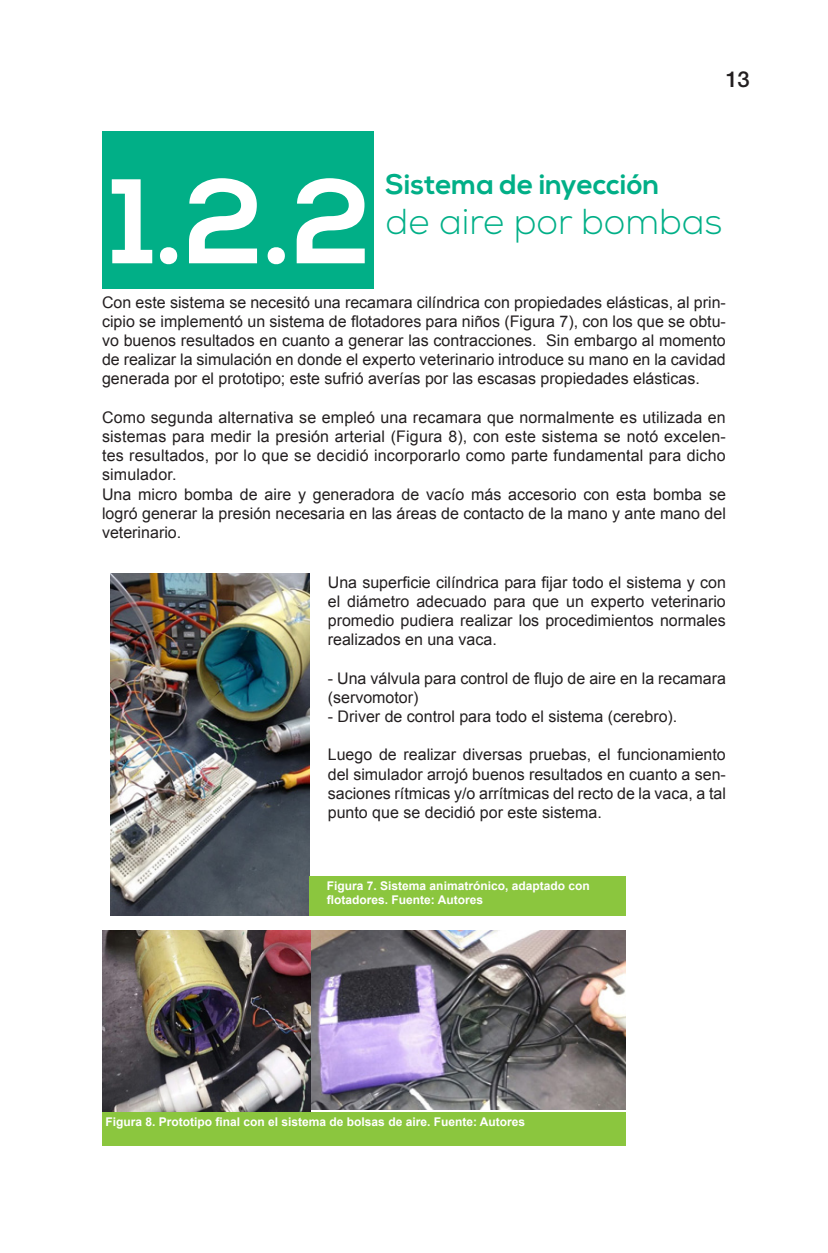
<style>
.page{position:relative;width:828px;height:1253px;background:#fff}
.page>*{position:absolute;margin:0;border:0;box-sizing:border-box;transform-origin:0 0}
.t1{font:700 120px "Nexa";color:#fff}
.t2{font:300 36px "Nexa";color:#01af87}
.t3{font:700 28px "Nexa";color:#01af87}
.t4{font:500 22px "Helvetica Neue LT Std";color:#231f20}
.t5{font:16px/19.2px "Arial";color:#231f20;text-align:justify}
.t6{font:700 12px/14.4px "Arial";color:#fff}
</style>
<div class="page">
<div style="left:102px;top:131px;width:271px;height:158px;background:#01af87"></div>
<img style="left:110px;top:574px;width:199px;height:341px">
<div style="left:309px;top:876px;width:316px;height:40px;background:#8bc63e"></div>
<div style="left:102px;top:1112px;width:523px;height:34px;background:#8bc63e"></div>
<img style="left:102px;top:931px;width:523px;height:180px">
<h3 class="t4" style="left:726px;top:66px;width:25px">13</h3>
<h3 class="t3" style="left:386px;top:168px;width:275px">Sistema de inyección</h3>
<h1 class="t1" style="left:111px;top:153px;width:261px">1.2.2</h1>
<p class="t5" style="left:102px;top:293px;width:625px">Con este sistema se necesitó una recamara cilíndrica con propiedades elásticas, al prin&shy;cipio se implementó un sistema de flotadores para niños (Figura 7), con los que se obtu&shy;vo buenos resultados en cuanto a generar las contracciones. Sin embargo al momento de realizar la simulación en donde el experto veterinario introduce su mano en la cavidad generada por el prototipo; este sufrió averías por las escasas propiedades elásticas.</p>
<p class="t5" style="left:102px;top:408px;width:625px;text-align:left">Como segunda alternativa se empleó una recamara que normalmente es utilizada en sistemas para medir la presión arterial (Figura 8), con este sistema se notó excelen&shy;tes resultados, por lo que se decidió incorporarlo como parte fundamental para dicho simulador.<br>Una micro bomba de aire y generadora de vacío más accesorio con esta bomba se logró generar la presión necesaria en las áreas de contacto de la mano y ante mano del veterinario.</p>
<p class="t5" style="left:328px;top:573px;width:399px">Una superficie cilíndrica para fijar todo el sistema y con el diámetro adecuado para que un experto veterinario promedio pudiera realizar los procedimientos normales realizados en una vaca.</p>
<p class="t5" style="left:328px;top:669px;width:399px">- Una válvula para control de flujo de aire en la recamara (servomotor)</p>
<p class="t5" style="left:328px;top:707px;width:351px">- Driver de control para todo el sistema (cerebro).</p>
<p class="t5" style="left:328px;top:745px;width:399px">Luego de realizar diversas pruebas, el funcionamiento del simulador arrojó buenos resultados en cuanto a sen&shy;saciones rítmicas y/o arrítmicas del recto de la vaca, a tal punto que se decidió por este sistema.</p>
<h2 class="t2" style="left:386px;top:201px;width:338px">de aire por bombas</h2>
<p class="t6" style="left:327px;top:879px;width:264px">Figura 7. Sistema animatrónico, adaptado con flotadores. Fuente: Autores</p>
<p class="t6" style="left:105px;top:1115px;width:421px">Figura 8. Prototipo final con el sistema de bolsas de aire. Fuente: Autores</p>
</div>
